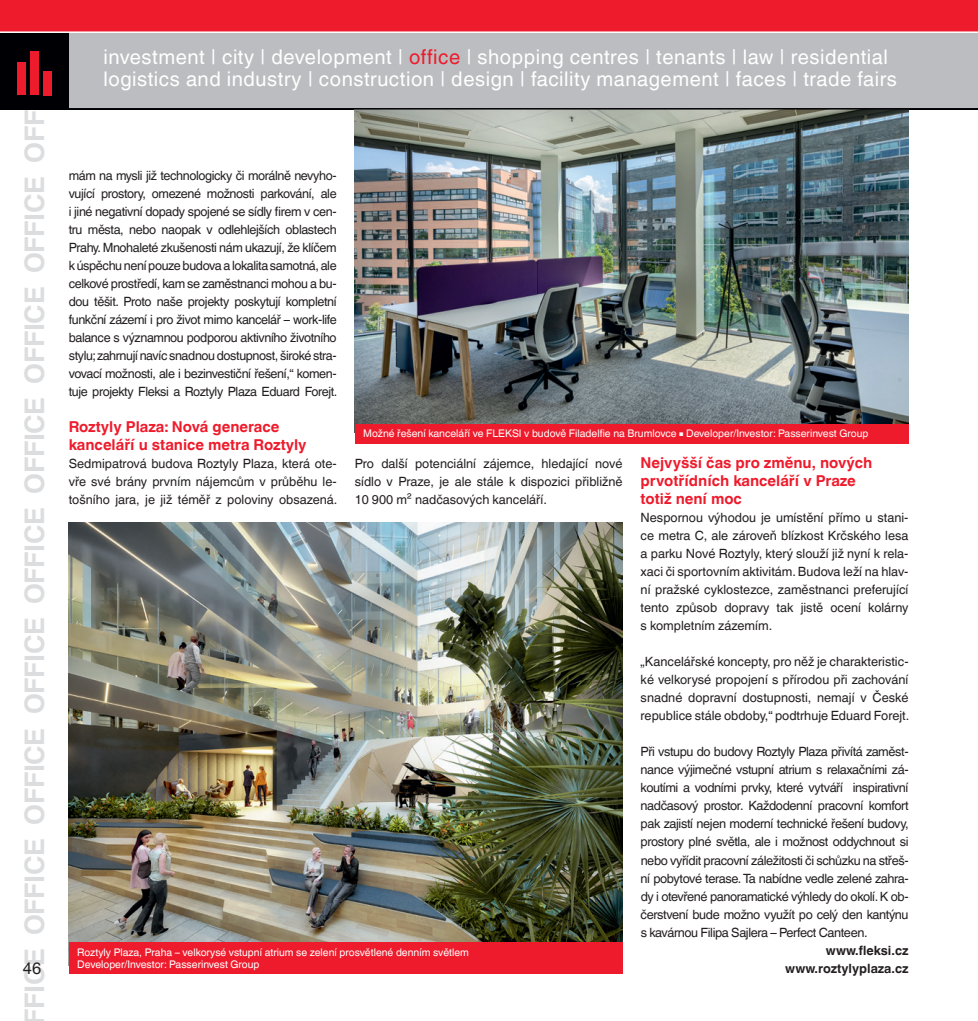
<style>
.page{position:relative;width:978px;height:1021px;background:#fff}
.page>*{position:absolute;margin:0;border:0;box-sizing:border-box;transform-origin:0 0}
.t1{font:700 27px "Helvetica World";color:#dcdddf}
.t2{font:20.25px/22.5px "Helvetica World";letter-spacing:.025em;color:#fff}
.t3{font:16.5px "Helvetica World";color:#231f20}
.t4{font:700 15px/18px "Helvetica World";color:#ee1b2c}
.t5{font:12.75px/18px "Helvetica World";color:#231f20;text-align:justify}
.t6{font:700 12.75px/18px "Helvetica World";color:#231f20;text-align:right}
.t7{font:10.5px/12.1px "Helvetica World";color:#fff}
.s1{color:#ee1b2c}
.s2{font-size:5.25px}
</style>
<div class="page">
<hr style="left:977px;top:109px;width:1px;height:911px;background:#d6eff7">
<div style="left:0;top:0;width:978px;height:32px;background:#ee1b2c"></div>
<div style="left:0;top:32px;width:978px;height:77px;background:#000004"></div>
<div style="left:69px;top:32px;width:909px;height:77px;background:#bcbdc0"></div>
<div style="left:17px;top:63px;width:9px;height:32px;background:#ee1b2c"></div>
<div style="left:30px;top:51px;width:9px;height:44px;background:#ee1b2c"></div>
<div style="left:43px;top:71px;width:9px;height:24px;background:#ee1b2c"></div>
<img style="left:69px;top:522px;width:554px;height:420px">
<div style="left:69px;top:942px;width:554px;height:32px;background:#ee1b2c"></div>
<img style="left:355px;top:110px;width:554px;height:314px">
<div style="left:355px;top:424px;width:554px;height:19px;background:#ee1b2c"></div>
<hr style="left:0;top:108px;width:978px;height:1px;background:#000004">
<hr style="left:0;top:31px;width:978px;height:2px;background:#fff">
<h1 class="t1" style="left:19px;top:1045px;width:978px;rotate:-90deg">officeofficeofficeofficeofficeofficeofficeofficeoffice</h1>
<p class="t3" style="left:23px;top:958px;width:20px">46</p>
<h2 class="t2" style="left:104px;top:45px;width:795px">investment | city | development | <span class="s1">office</span> | shopping centres | tenants | law | residential logistics and industry | construction | design | facility management | faces | trade fairs</h2>
<p class="t5" style="left:69px;top:167px;width:270px">mám na mysli již technologicky či morálně nevyho&shy;vující prostory, omezené možnosti parkování, ale i jiné negativní dopady spojené se sídly firem v cen&shy;tru města, nebo naopak v odlehlejších oblastech Prahy. Mnohaleté zkušenosti nám ukazují, že klíčem k úspěchu není pouze budova a lokalita samotná, ale celkové prostředí, kam se zaměstnanci mohou a bu&shy;dou těšit. Proto naše projekty poskytují kompletní funkční zázemí i pro život mimo kancelář – work-life balance s významnou podporou aktivního životního stylu;zahrnují navíc snadnou dostupnost, široké stra&shy;vovací možnosti, ale i bezinvestiční řešení,“ komen&shy;tuje projekty Fleksi a Roztyly Plaza Eduard Forejt.</p>
<p class="t4" style="left:69px;top:418px;width:239px">Roztyly Plaza: Nová generace kanceláří u stanice metra Roztyly</p>
<p class="t5" style="left:69px;top:455px;width:270px">Sedmipatrová budova Roztyly Plaza, která ote&shy;vře své brány prvním nájemcům v průběhu le&shy;tošního jara, je již téměř z poloviny obsazená.</p>
<p class="t5" style="left:355px;top:455px;width:269px">Pro další potenciální zájemce, hledající nové sídlo v Praze, je ale stále k dispozici přibližně 10 900 m² nadčasových kanceláří.</p>
<p class="t4" style="left:641px;top:454px;width:233px">Nejvyšší čas pro změnu, nových prvotřídních kanceláří v Praze totiž není moc</p>
<p class="t5" style="left:641px;top:509px;width:269px">Nespornou výhodou je umístění přímo u stani&shy;ce metra C, ale zároveň blízkost Krčského lesa a parku Nové Roztyly, který slouží již nyní k rela&shy;xaci či sportovním aktivitám.Budova leží na hlav&shy;ní pražské cyklostezce, zaměstnanci preferující tento způsob dopravy tak jistě ocení kolárny s kompletním zázemím.</p>
<p class="t5" style="left:641px;top:653px;width:270px">„Kancelářské koncepty, pro něž je charakteristic&shy;ké velkorysé propojení s přírodou při zachování snadné dopravní dostupnosti, nemají v České republice stále obdoby,“ podtrhuje Eduard Forejt.</p>
<p class="t5" style="left:641px;top:743px;width:269px">Při vstupu do budovy Roztyly Plaza přivítá zaměst&shy;nance výjimečné vstupní atrium s relaxačními zá&shy;koutími a vodními prvky, které vytváří inspirativní nadčasový prostor. Každodenní pracovní komfort pak zajistí nejen moderní technické řešení budovy, prostory plné světla, ale i možnost oddychnout si nebo vyřídit pracovní záležitosti či schůzku na střeš&shy;ní pobytové terase. Ta nabídne vedle zelené zahra&shy;dy i otevřené panoramatické výhledy do okolí.K ob&shy;čerstvení bude možno využít po celý den kantýnu s kavárnou Filipa Sajlera – Perfect Canteen.</p>
<p class="t6" style="left:785px;top:941px;width:125px">www.fleksi.cz www.roztylyplaza.cz</p>
<p class="t7" style="left:363px;top:427px;width:507px">Možné řešení kanceláří ve FLEKSI v budově Filadelfie na Brumlovce <span class="s2">■</span> Developer/Investor: Passerinvest Group</p>
<p class="t7" style="left:77px;top:946px;width:393px">Roztyly Plaza, Praha – velkorysé vstupní atrium se zelení prosvětlené denním světlem<br>Developer/Investor: Passerinvest Group</p>
</div>
